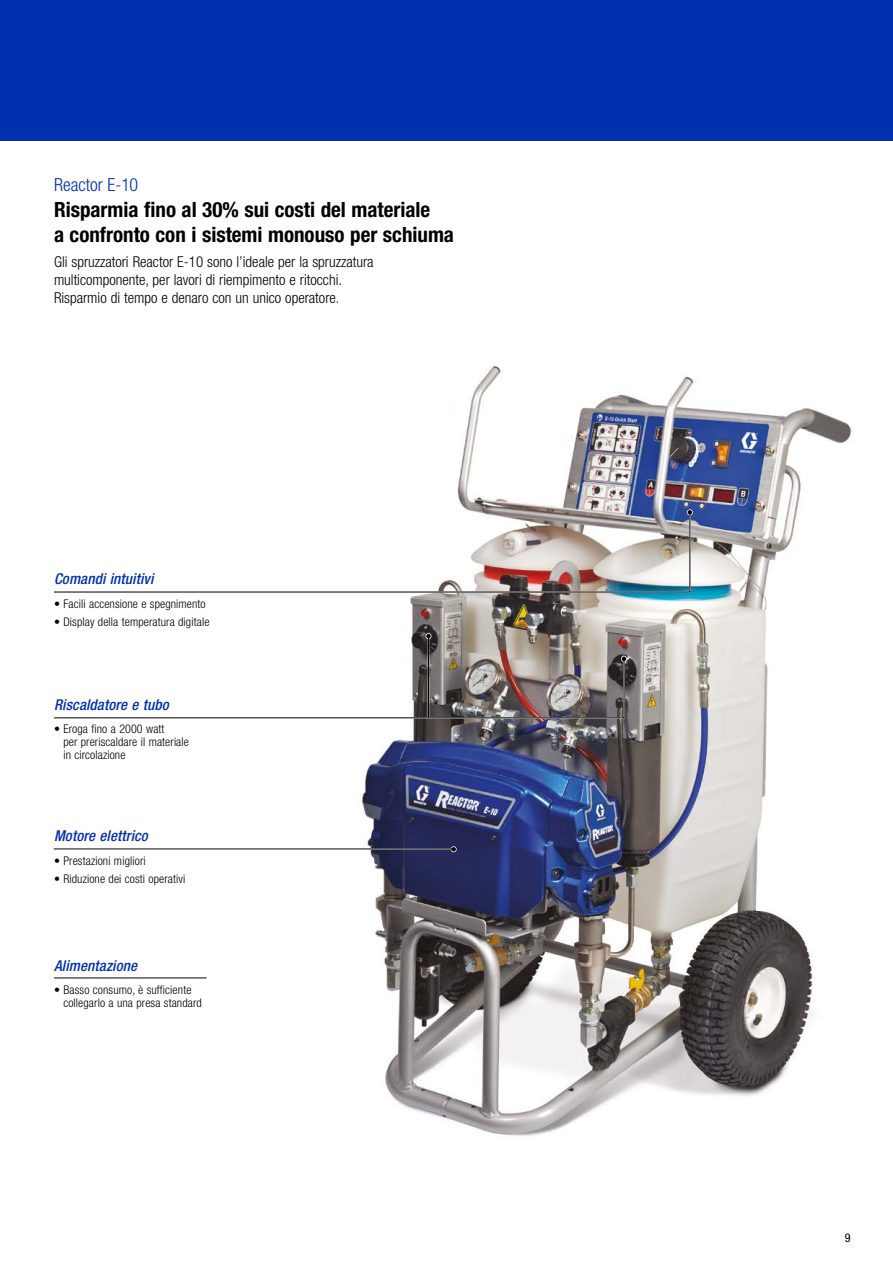
<style>
.page{position:relative;width:893px;height:1263px;background:#fff}
.page>*{position:absolute;margin:0;border:0;box-sizing:border-box;transform-origin:0 0}
.t1{font:700 condensed 21px/25.5px "Helvetica Neue LT Std";color:#000}
.t2{font:300 condensed 18px "Helvetica Neue LT Std";color:#002fb0}
.t3{font:300 condensed 15px/18px "Helvetica Neue LT Std";color:#000}
.t4{font:italic 500 condensed 15px "Helvetica Neue LT Std";letter-spacing:.01em;color:#002fb0}
.t5{font:300 condensed 12px/12.8px "Helvetica Neue LT Std";letter-spacing:.01em;color:#000}
.t6{font:condensed 12px "Helvetica Neue LT Std";color:#000}
</style>
<div class="page">
<div style="left:0;top:0;width:893px;height:140px;background:#002fb0"></div>
<img style="left:361px;top:366px;width:491px;height:770px">
<hr style="left:54px;top:848px;width:400px;height:2px;background:#fff">
<svg style="left:687px;top:509px;width:6px;height:6px"></svg>
<svg style="left:451px;top:846px;width:6px;height:6px"></svg>
<svg style="left:54px;top:511px;width:636px;height:81px"></svg>
<hr style="left:54px;top:978px;width:152px;height:1px;background:#000">
<hr style="left:54px;top:849px;width:400px;height:1px;background:#000">
<svg style="left:54px;top:656px;width:573px;height:63px"></svg>
<svg style="left:425px;top:633px;width:6px;height:6px"></svg>
<hr style="left:428px;top:636px;width:1px;height:82px;background:#000">
<h2 class="t2" style="left:54px;top:175px;width:85px">Reactor E-10</h2>
<h1 class="t1" style="left:54px;top:196px;width:402px">Risparmia fino al 30% sui costi del materiale<br>a confronto con i sistemi monouso per schiuma</h1>
<p class="t3" style="left:54px;top:253px;width:321px">Gli spruzzatori Reactor E-10 sono l’ideale per la spruzzatura multicomponente, per lavori di riempimento e ritocchi.<br>Risparmio di tempo e denaro con un unico operatore.</p>
<p class="t4" style="left:54px;top:570px;width:101px">Comandi intuitivi</p>
<p class="t5" style="left:54px;top:597px;width:153px">• Facili accensione e spegnimento</p>
<p class="t5" style="left:54px;top:615px;width:157px">• Display della temperatura digitale</p>
<p class="t4" style="left:54px;top:695px;width:116px">Riscaldatore e tubo</p>
<p class="t5" style="left:63px;top:723px;width:127px;text-indent:-9px">• Eroga fino a 2000 watt<br>per preriscaldare il materiale in circolazione</p>
<p class="t4" style="left:54px;top:827px;width:95px">Motore elettrico</p>
<p class="t5" style="left:54px;top:854px;width:93px">• Prestazioni migliori</p>
<p class="t5" style="left:54px;top:872px;width:133px">• Riduzione dei costi operativi</p>
<p class="t4" style="left:54px;top:957px;width:85px">Alimentazione</p>
<p class="t5" style="left:63px;top:984px;width:140px;text-indent:-9px">• Basso consumo, è sufficiente collegarlo a una presa standard</p>
<p class="t6" style="left:845px;top:1230px;width:7px">9</p>
</div>
